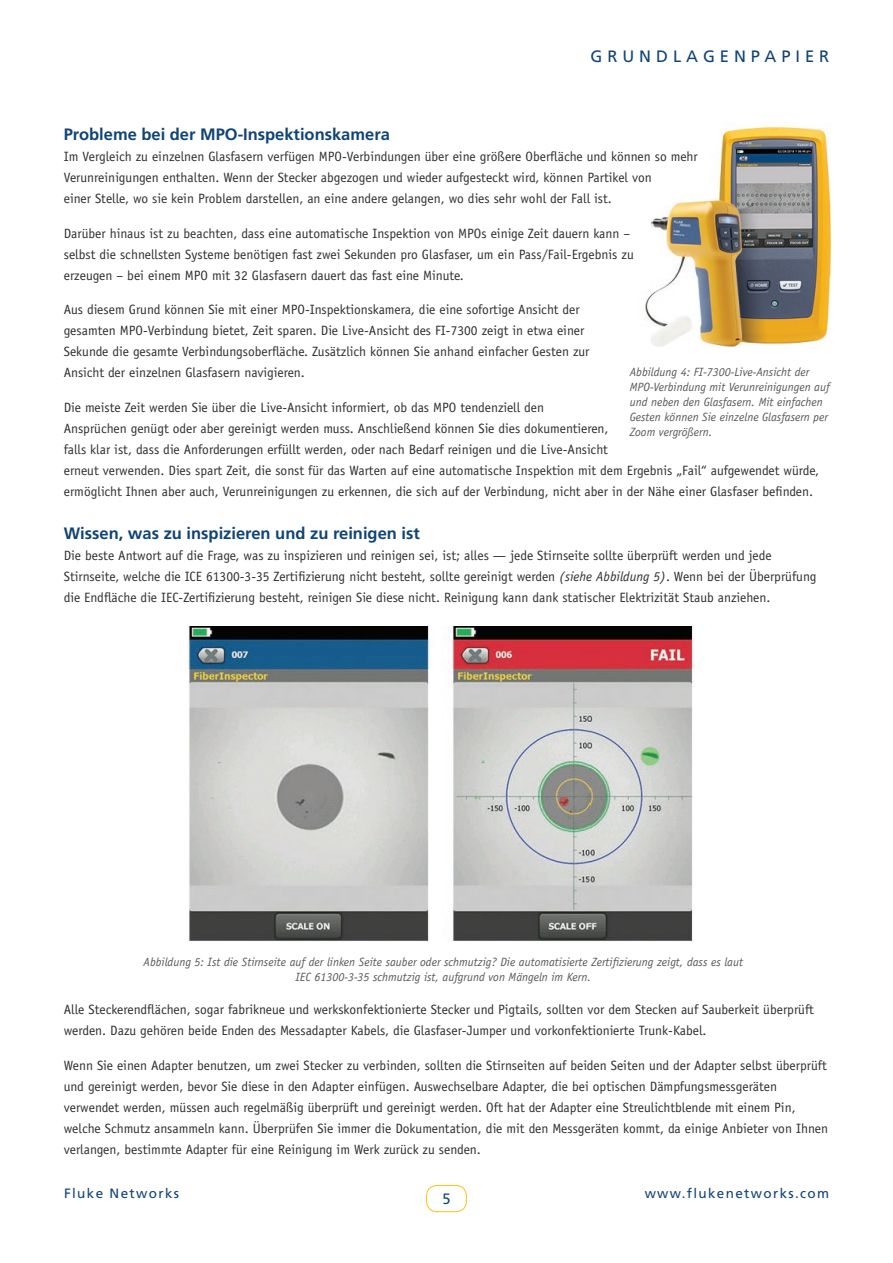
<style>
.page{position:relative;width:893px;height:1263px;background:#fff}
.page>*{position:absolute;margin:0;border:0;box-sizing:border-box;transform-origin:0 0}
.t1{font:700 16.5px "Frutiger";color:#104376}
.t2{font:16.5px "Frutiger";letter-spacing:.3em;color:#104376}
.t3{font:15px "Frutiger";color:#104376}
.t4{font:13.5px/21px "Officina Sans";color:#312f30}
.t5{font:13.5px "Frutiger";letter-spacing:.1em;color:#104376}
.t6{font:italic 12px/15px "Officina Sans";color:#57585a;text-align:center}
.s1{font-style:italic}
</style>
<div class="page">
<div style="left:426px;top:1185px;width:41px;height:27px;border:1px solid #fec210;border-radius:10px"></div>
<img style="left:188px;top:626px;width:506px;height:316px">
<img style="left:645px;top:126px;width:187px;height:221px">
<p class="t2" style="left:590px;top:47px;width:240px">GRUNDLAGENPAPIER</p>
<p class="t1" style="left:64px;top:125px;width:328px">Probleme bei der MPO-Inspektionskamera</p>
<p class="t4" style="left:64px;top:146px;width:636px">Im Vergleich zu einzelnen Glasfasern verfügen MPO-Verbindungen über eine größere Oberfläche und können so mehr<br>Verunreinigungen enthalten. Wenn der Stecker abgezogen und wieder aufgesteckt wird, können Partikel von<br>einer Stelle, wo sie kein Problem darstellen, an eine andere gelangen, wo dies sehr wohl der Fall ist.</p>
<p class="t4" style="left:64px;top:223px;width:571px">Darüber hinaus ist zu beachten, dass eine automatische Inspektion von MPOs einige Zeit dauern kann – selbst die schnellsten Systeme benötigen fast zwei Sekunden pro Glasfaser, um ein Pass/Fail-Ergebnis zu erzeugen – bei einem MPO mit 32 Glasfasern dauert das fast eine Minute.</p>
<p class="t4" style="left:64px;top:299px;width:527px">Aus diesem Grund können Sie mit einer MPO-Inspektionskamera, die eine sofortige Ansicht der gesamten MPO-Verbindung bietet, Zeit sparen. Die Live-Ansicht des FI-7300 zeigt in etwa einer Sekunde die gesamte Verbindungsoberfläche. Zusätzlich können Sie anhand einfacher Gesten zur Ansicht der einzelnen Glasfasern navigieren.</p>
<p class="t4" style="left:64px;top:397px;width:757px">Die meiste Zeit werden Sie über die Live-Ansicht informiert, ob das MPO tendenziell den<br>Ansprüchen genügt oder aber gereinigt werden muss. Anschließend können Sie dies dokumentieren,<br>falls klar ist, dass die Anforderungen erfüllt werden, oder nach Bedarf reinigen und die Live-Ansicht<br>erneut verwenden. Dies spart Zeit, die sonst für das Warten auf eine automatische Inspektion mit dem Ergebnis „Fail“ aufgewendet würde, ermöglicht Ihnen aber auch, Verunreinigungen zu erkennen, die sich auf der Verbindung, nicht aber in der Nähe einer Glasfaser befinden.</p>
<p class="t1" style="left:64px;top:523px;width:358px">Wissen, was zu inspizieren und zu reinigen ist</p>
<p class="t4" style="left:64px;top:545px;width:754px">Die beste Antwort auf die Frage, was zu inspizieren und reinigen sei, ist; alles — jede Stirnseite sollte überprüft werden und jede<br>Stirnseite, welche die ICE 61300-3-35 Zertifizierung nicht besteht, sollte gereinigt werden <span class="s1">(siehe Abbildung 5)</span>. Wenn bei der Überprüfung die Endfläche die IEC-Zertifizierung besteht, reinigen Sie diese nicht. Reinigung kann dank statischer Elektrizität Staub anziehen.</p>
<p class="t6" style="left:630px;top:364px;width:201px;text-align:left">Abbildung 4: FI-7300-Live-Ansicht der MPO-Verbindung mit Verunreinigungen auf und neben den Glasfasern. Mit einfachen Gesten können Sie einzelne Glasfasern per Zoom vergrößern.</p>
<p class="t6" style="left:144px;top:954px;width:601px">Abbildung 5: Ist die Stirnseite auf der linken Seite sauber oder schmutzig? Die automatisierte Zertifizierung zeigt, dass es laut<br>IEC 61300-3-35 schmutzig ist, aufgrund von Mängeln im Kern.</p>
<p class="t4" style="left:64px;top:999px;width:752px">Alle Steckerendflächen, sogar fabrikneue und werkskonfektionierte Stecker und Pigtails, sollten vor dem Stecken auf Sauberkeit überprüft werden. Dazu gehören beide Enden des Messadapter Kabels, die Glasfaser-Jumper und vorkonfektionierte Trunk-Kabel.</p>
<p class="t4" style="left:64px;top:1055px;width:766px">Wenn Sie einen Adapter benutzen, um zwei Stecker zu verbinden, sollten die Stirnseiten auf beiden Seiten und der Adapter selbst überprüft und gereinigt werden, bevor Sie diese in den Adapter einfügen. Auswechselbare Adapter, die bei optischen Dämpfungsmessgeräten verwendet werden, müssen auch regelmäßig überprüft und gereinigt werden. Oft hat der Adapter eine Streulichtblende mit einem Pin, welche Schmutz ansammeln kann. Überprüfen Sie immer die Dokumentation, die mit den Messgeräten kommt, da einige Anbieter von Ihnen verlangen, bestimmte Adapter für eine Reinigung im Werk zurück zu senden.</p>
<p class="t5" style="left:64px;top:1186px;width:117px">Fluke Networks</p>
<p class="t5" style="left:645px;top:1186px;width:186px">www.flukenetworks.com</p>
<p class="t3" style="left:442px;top:1190px;width:10px">5</p>
</div>
